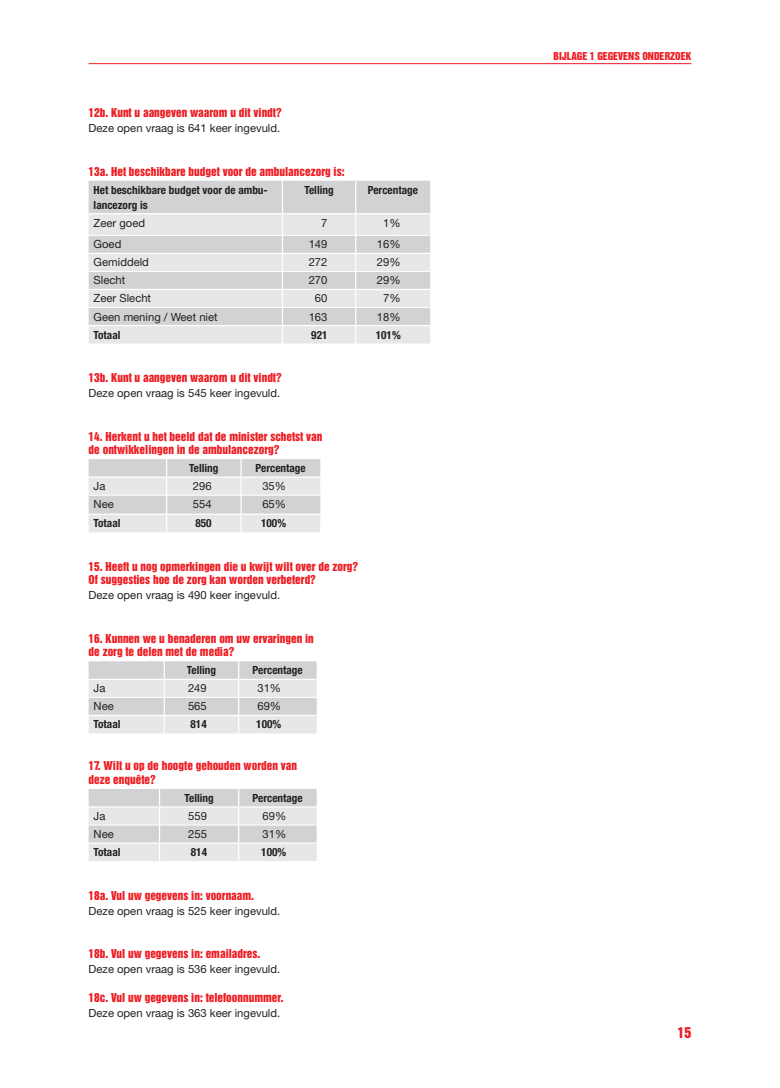
<style>
.page{position:relative;width:780px;height:1088px;background:#fff}
.page>*{position:absolute;margin:0;border:0;box-sizing:border-box;transform-origin:0 0}
.t1{font:13.75px "Helvetica Inserat LT Std";color:#ee1d23}
.t2{font:11.25px/13.5px "Helvetica Inserat LT Std";color:#ee1d23}
.t3{font:11.25px "Helvetica Neue LT Std";color:#231f20}
.t4{font:700 condensed 11.25px/15px "Helvetica Neue LT Std";color:#231f20}
.t5{font:10px "Helvetica Inserat LT Std";color:#ee1d23}
</style>
<div class="page">
<hr style="left:89px;top:63px;width:602px;height:1px;background:#ee1d23">
<div style="left:89px;top:181px;width:341px;height:32px;background:#d1d2d4"></div>
<svg style="left:89px;top:214px;width:341px;height:130px;fill:#e6e7e9"></svg>
<hr style="left:282px;top:181px;width:1px;height:32px;background:#fff">
<hr style="left:355px;top:181px;width:1px;height:32px;background:#fff">
<svg style="left:282px;top:214px;width:1px;height:130px"></svg>
<svg style="left:355px;top:214px;width:1px;height:130px"></svg>
<hr style="left:89px;top:253px;width:193px;height:1px;background:#fff">
<hr style="left:282px;top:253px;width:74px;height:1px;background:#fff">
<hr style="left:356px;top:253px;width:74px;height:1px;background:#fff">
<hr style="left:89px;top:289px;width:193px;height:1px;background:#fff">
<hr style="left:282px;top:289px;width:74px;height:1px;background:#fff">
<hr style="left:356px;top:289px;width:74px;height:1px;background:#fff">
<hr style="left:89px;top:325px;width:193px;height:1px;background:#fff">
<hr style="left:282px;top:325px;width:74px;height:1px;background:#fff">
<hr style="left:356px;top:325px;width:74px;height:1px;background:#fff">
<hr style="left:89px;top:235px;width:193px;height:1px;background:#fff">
<hr style="left:282px;top:235px;width:74px;height:1px;background:#fff">
<hr style="left:356px;top:235px;width:74px;height:1px;background:#fff">
<hr style="left:89px;top:271px;width:193px;height:1px;background:#fff">
<hr style="left:282px;top:271px;width:74px;height:1px;background:#fff">
<hr style="left:356px;top:271px;width:74px;height:1px;background:#fff">
<hr style="left:89px;top:307px;width:193px;height:1px;background:#fff">
<hr style="left:282px;top:307px;width:74px;height:1px;background:#fff">
<hr style="left:356px;top:307px;width:74px;height:1px;background:#fff">
<svg style="left:89px;top:459px;width:231px;height:73px"></svg>
<hr style="left:89px;top:476px;width:78px;height:2px;background:#fff">
<hr style="left:167px;top:476px;width:74px;height:2px;background:#fff">
<hr style="left:241px;top:476px;width:79px;height:2px;background:#fff">
<hr style="left:89px;top:514px;width:78px;height:1px;background:#fff">
<hr style="left:167px;top:514px;width:74px;height:1px;background:#fff">
<hr style="left:241px;top:514px;width:79px;height:1px;background:#fff">
<hr style="left:89px;top:495px;width:78px;height:1px;background:#fff">
<hr style="left:167px;top:495px;width:74px;height:1px;background:#fff">
<hr style="left:241px;top:495px;width:79px;height:1px;background:#fff">
<svg style="left:89px;top:661px;width:228px;height:72px"></svg>
<hr style="left:89px;top:679px;width:75px;height:1px;background:#fff">
<hr style="left:164px;top:679px;width:75px;height:1px;background:#fff">
<hr style="left:239px;top:679px;width:78px;height:1px;background:#fff">
<hr style="left:89px;top:715px;width:75px;height:1px;background:#fff">
<hr style="left:164px;top:715px;width:75px;height:1px;background:#fff">
<hr style="left:239px;top:715px;width:78px;height:1px;background:#fff">
<hr style="left:89px;top:697px;width:75px;height:1px;background:#fff">
<hr style="left:164px;top:697px;width:75px;height:1px;background:#fff">
<hr style="left:239px;top:697px;width:78px;height:1px;background:#fff">
<svg style="left:89px;top:789px;width:228px;height:72px"></svg>
<hr style="left:89px;top:806px;width:70px;height:1px;background:#fff">
<hr style="left:159px;top:806px;width:80px;height:1px;background:#fff">
<hr style="left:239px;top:806px;width:78px;height:1px;background:#fff">
<hr style="left:89px;top:842px;width:70px;height:2px;background:#fff">
<hr style="left:159px;top:842px;width:80px;height:2px;background:#fff">
<hr style="left:239px;top:842px;width:78px;height:2px;background:#fff">
<hr style="left:89px;top:825px;width:70px;height:1px;background:#fff">
<hr style="left:159px;top:825px;width:80px;height:1px;background:#fff">
<hr style="left:239px;top:825px;width:78px;height:1px;background:#fff">
<p class="t2" style="left:89px;top:106px;width:194px">12b. Kunt u aangeven waarom u dit vindt?</p>
<p class="t3" style="left:89px;top:121px;width:193px">Deze open vraag is 641 keer ingevuld.</p>
<p class="t2" style="left:89px;top:165px;width:257px">13a. Het beschikbare budget voor de ambulancezorg is:</p>
<p class="t4" style="left:94px;top:182px;width:176px">Het beschikbare budget voor de ambu&shy;lancezorg is</p>
<p class="t4" style="left:304px;top:182px;width:31px">Telling</p>
<p class="t4" style="left:368px;top:182px;width:52px">Percentage</p>
<p class="t3" style="left:94px;top:216px;width:53px">Zeer goed</p>
<p class="t3" style="left:321px;top:216px;width:8px">7</p>
<p class="t3" style="left:383px;top:216px;width:19px">1%</p>
<p class="t3" style="left:94px;top:238px;width:29px">Goed</p>
<p class="t3" style="left:309px;top:238px;width:20px">149</p>
<p class="t3" style="left:377px;top:238px;width:25px">16%</p>
<p class="t3" style="left:94px;top:256px;width:57px">Gemiddeld</p>
<p class="t3" style="left:309px;top:256px;width:20px">272</p>
<p class="t3" style="left:377px;top:256px;width:25px">29%</p>
<p class="t3" style="left:94px;top:274px;width:33px">Slecht</p>
<p class="t3" style="left:309px;top:274px;width:20px">270</p>
<p class="t3" style="left:377px;top:274px;width:25px">29%</p>
<p class="t3" style="left:94px;top:292px;width:59px">Zeer Slecht</p>
<p class="t3" style="left:315px;top:292px;width:14px">60</p>
<p class="t3" style="left:383px;top:292px;width:19px">7%</p>
<p class="t3" style="left:94px;top:310px;width:125px">Geen mening / Weet niet</p>
<p class="t3" style="left:309px;top:310px;width:20px">163</p>
<p class="t3" style="left:377px;top:310px;width:25px">18%</p>
<p class="t4" style="left:94px;top:327px;width:28px">Totaal</p>
<p class="t4" style="left:311px;top:327px;width:18px">921</p>
<p class="t4" style="left:376px;top:327px;width:26px">101%</p>
<p class="t2" style="left:89px;top:371px;width:194px">13b. Kunt u aangeven waarom u dit vindt?</p>
<p class="t3" style="left:89px;top:386px;width:193px">Deze open vraag is 545 keer ingevuld.</p>
<p class="t2" style="left:89px;top:430px;width:235px">14. Herkent u het beeld dat de minister schetst van de ontwikkelingen in de ambulancezorg?</p>
<p class="t4" style="left:189px;top:460px;width:31px">Telling</p>
<p class="t4" style="left:255px;top:460px;width:52px">Percentage</p>
<p class="t3" style="left:94px;top:479px;width:13px">Ja</p>
<p class="t3" style="left:193px;top:479px;width:20px">296</p>
<p class="t3" style="left:262px;top:479px;width:25px">35%</p>
<p class="t3" style="left:94px;top:497px;width:22px">Nee</p>
<p class="t3" style="left:193px;top:497px;width:20px">554</p>
<p class="t3" style="left:262px;top:497px;width:25px">65%</p>
<p class="t4" style="left:94px;top:516px;width:28px">Totaal</p>
<p class="t4" style="left:195px;top:516px;width:18px">850</p>
<p class="t4" style="left:261px;top:516px;width:26px">100%</p>
<p class="t2" style="left:89px;top:560px;width:271px">15. Heeft u nog opmerkingen die u kwijt wilt over de zorg?<br>Of suggesties hoe de zorg kan worden verbeterd?</p>
<p class="t3" style="left:89px;top:588px;width:193px">Deze open vraag is 490 keer ingevuld.</p>
<p class="t2" style="left:89px;top:632px;width:227px">16. Kunnen we u benaderen om uw ervaringen in de zorg te delen met de media?</p>
<p class="t4" style="left:187px;top:663px;width:31px">Telling</p>
<p class="t4" style="left:252px;top:663px;width:52px">Percentage</p>
<p class="t3" style="left:94px;top:682px;width:13px">Ja</p>
<p class="t3" style="left:188px;top:682px;width:20px">249</p>
<p class="t3" style="left:257px;top:682px;width:25px">31%</p>
<p class="t3" style="left:94px;top:700px;width:22px">Nee</p>
<p class="t3" style="left:188px;top:700px;width:20px">565</p>
<p class="t3" style="left:257px;top:700px;width:25px">69%</p>
<p class="t4" style="left:94px;top:717px;width:28px">Totaal</p>
<p class="t4" style="left:190px;top:717px;width:18px">814</p>
<p class="t4" style="left:256px;top:717px;width:26px">100%</p>
<p class="t2" style="left:89px;top:759px;width:210px">17. Wilt u op de hoogte gehouden worden van deze enquête?</p>
<p class="t4" style="left:184px;top:790px;width:31px">Telling</p>
<p class="t4" style="left:252px;top:790px;width:52px">Percentage</p>
<p class="t3" style="left:94px;top:809px;width:13px">Ja</p>
<p class="t3" style="left:188px;top:809px;width:20px">559</p>
<p class="t3" style="left:262px;top:809px;width:25px">69%</p>
<p class="t3" style="left:94px;top:827px;width:22px">Nee</p>
<p class="t3" style="left:188px;top:827px;width:20px">255</p>
<p class="t3" style="left:262px;top:827px;width:25px">31%</p>
<p class="t4" style="left:94px;top:844px;width:28px">Totaal</p>
<p class="t4" style="left:191px;top:844px;width:18px">814</p>
<p class="t4" style="left:261px;top:844px;width:26px">100%</p>
<p class="t2" style="left:89px;top:889px;width:167px">18a. Vul uw gegevens in: voornaam.</p>
<p class="t3" style="left:89px;top:904px;width:193px">Deze open vraag is 525 keer ingevuld.</p>
<p class="t2" style="left:89px;top:947px;width:173px">18b. Vul uw gegevens in: emailadres.</p>
<p class="t3" style="left:89px;top:962px;width:193px">Deze open vraag is 536 keer ingevuld.</p>
<p class="t2" style="left:89px;top:991px;width:196px">18c. Vul uw gegevens in: telefoonnummer.</p>
<p class="t3" style="left:89px;top:1006px;width:193px">Deze open vraag is 363 keer ingevuld.</p>
<p class="t5" style="left:553px;top:51px;width:139px">BIJLAGE 1 GEGEVENS ONDERZOEK</p>
<p class="t1" style="left:677px;top:1024px;width:15px">15</p>
</div>
